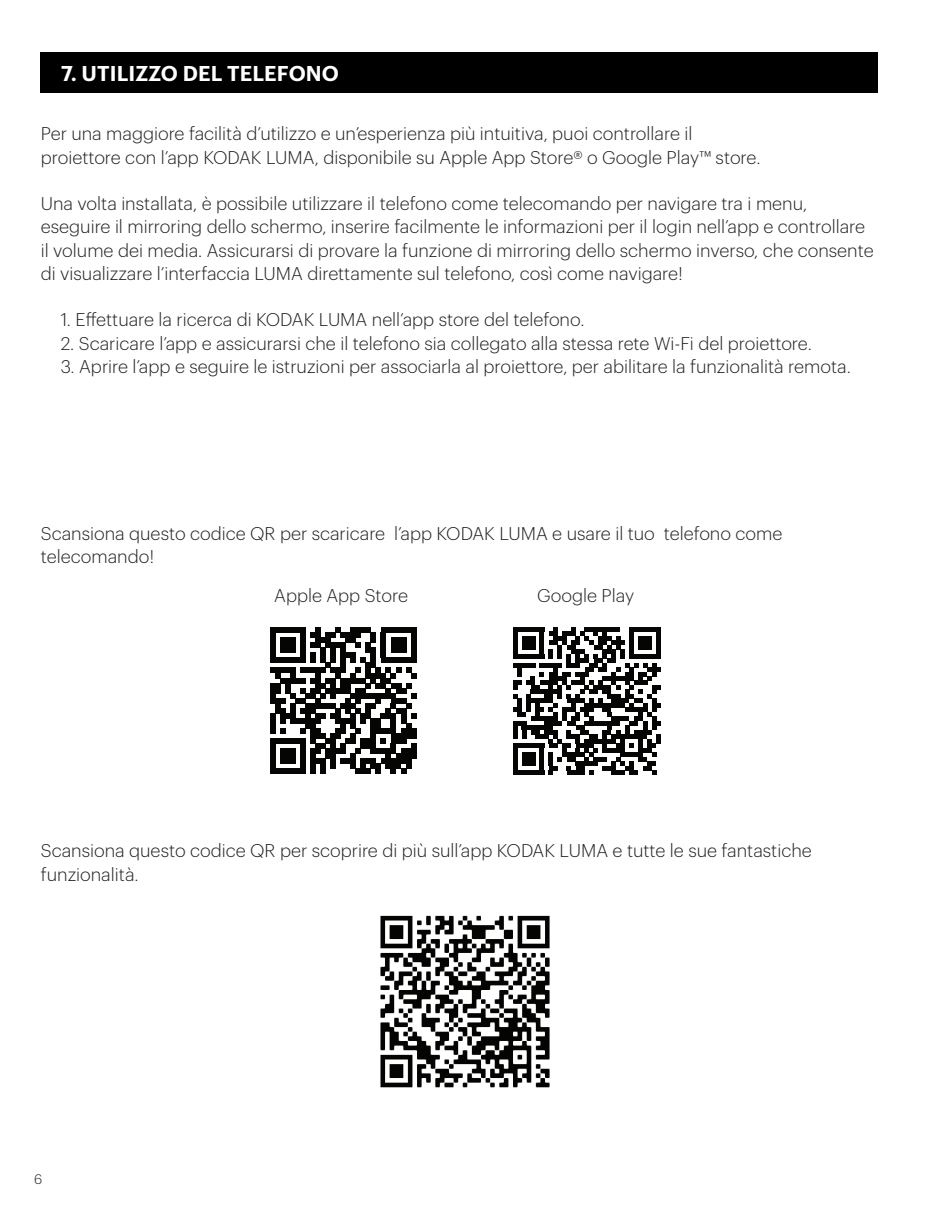
<style>
.page{position:relative;width:946px;height:1216px;background:#fff}
.page>*{position:absolute;margin:0;border:0;box-sizing:border-box;transform-origin:0 0}
.t1{font:600 21px "Graphik";letter-spacing:.005em;color:#fff}
.t2{font:300 18px/23.2px "Graphik";color:#231f20}
.t3{font:300 13.5px "Graphik";color:#231f20}
</style>
<div class="page">
<div style="left:41px;top:52px;width:837px;height:41px;background:#000001"></div>
<img style="left:380px;top:915px;width:170px;height:173px">
<svg style="left:270px;top:628px;width:146px;height:145px"></svg>
<svg style="left:513px;top:627px;width:148px;height:148px"></svg>
<p class="t1" style="left:61px;top:57px;width:279px">7. UTILIZZO DEL TELEFONO</p>
<p class="t2" style="left:41px;top:121px;width:653px">Per una maggiore facilità d’utilizzo e un’esperienza più intuitiva, puoi controllare il</p>
<p class="t2" style="left:41px;top:144px;width:721px">proiettore con l’app KODAK LUMA, disponibile su Apple App Store® o Google Play™ store.</p>
<p class="t2" style="left:41px;top:191px;width:834px">Una volta installata, è possibile utilizzare il telefono come telecomando per navigare tra i menu, eseguire il mirroring dello schermo, inserire facilmente le informazioni per il login nell’app e controllare il volume dei media. Assicurarsi di provare la funzione di mirroring dello schermo inverso, che consente di visualizzare l’interfaccia LUMA direttamente sul telefono, così come navigare!</p>
<p class="t2" style="left:61px;top:307px;width:525px">1. Effettuare la ricerca di KODAK LUMA nell’app store del telefono.</p>
<p class="t2" style="left:61px;top:330px;width:752px">2. Scaricare l’app e assicurarsi che il telefono sia collegato alla stessa rete Wi-Fi del proiettore.</p>
<p class="t2" style="left:61px;top:353px;width:791px">3. Aprire l’app e seguire le istruzioni per associarla al proiettore, per abilitare la funzionalità remota.</p>
<p class="t2" style="left:41px;top:520px;width:743px">Scansiona questo codice QR per scaricare l’app KODAK LUMA e usare il tuo telefono come telecomando!</p>
<p class="t2" style="left:274px;top:583px;width:135px">Apple App Store</p>
<p class="t2" style="left:537px;top:583px;width:99px">Google Play</p>
<p class="t2" style="left:41px;top:838px;width:772px">Scansiona questo codice QR per scoprire di più sull’app KODAK LUMA e tutte le sue fantastiche funzionalità.</p>
<p class="t3" style="left:34px;top:1169px;width:10px">6</p>
</div>
